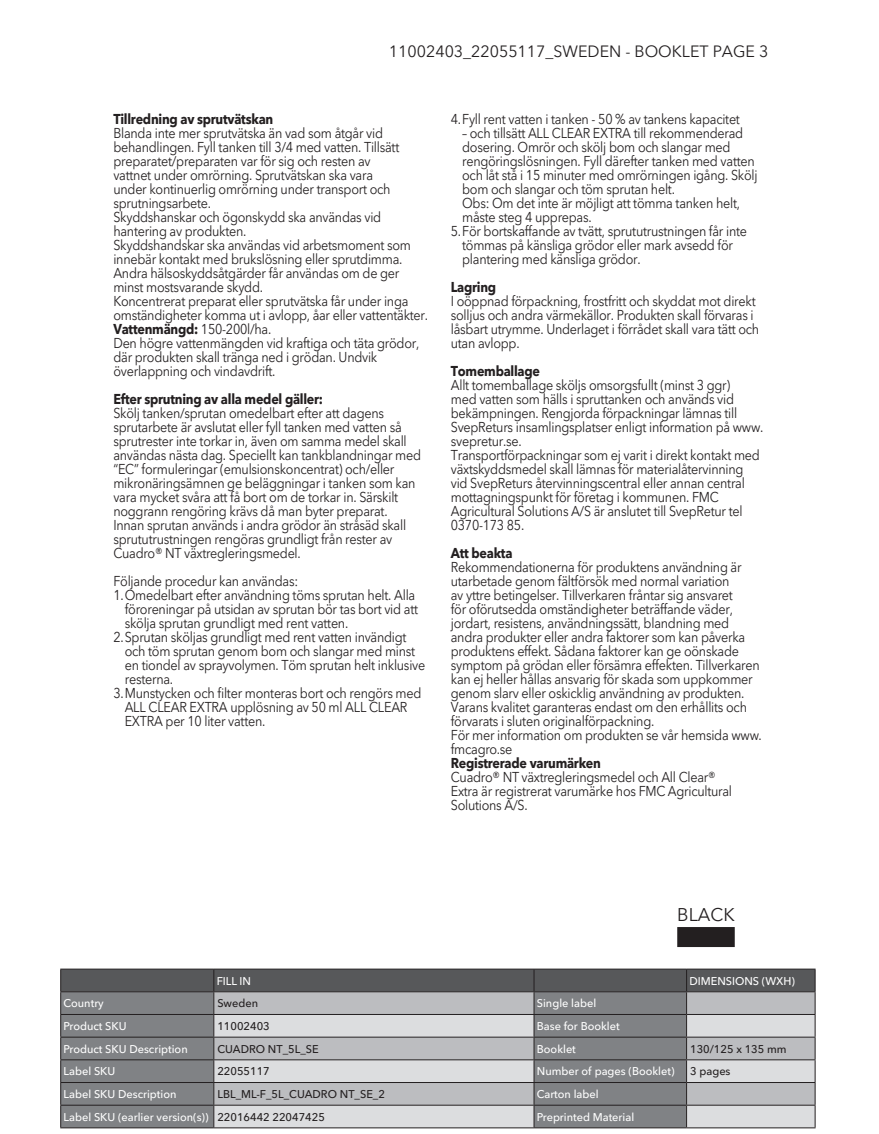
<style>
.page{position:relative;width:879px;height:1134px;background:#fff}
.page>*{position:absolute;margin:0;border:0;box-sizing:border-box;transform-origin:0 0}
.t1{font:18px "Avenir Next W1 G";color:#231f20}
.t2{font:16px "Avenir Next W1 G";color:#231f20}
.t3{font:14px/14px "Avenir Next W1 G";letter-spacing:-.02em;color:#231f20;scale:.9 1}
.t4{font:700 14px "Avenir Next W1 G";letter-spacing:-.02em;color:#231f20;scale:.9 1}
.t5{font:500 11px "Avenir Next W1 G";color:#fff}
.t6{font:500 11px "Avenir Next W1 G";color:#231f20}
.s1{font-weight:700}
.s2{color:#231f20}
</style>
<div class="page">
<svg style="left:60px;top:969px;width:755px;height:158px;background:#9b9c9e"></svg>
<hr style="left:60px;top:1127px;width:154px;height:1px;background:#231f20">
<hr style="left:214px;top:1127px;width:320px;height:1px;background:#231f20">
<hr style="left:534px;top:1127px;width:152px;height:1px;background:#231f20">
<hr style="left:686px;top:1127px;width:129px;height:1px;background:#231f20">
<div style="left:677px;top:927px;width:58px;height:20px;background:#231f20"></div>
<p class="t2" style="left:389px;top:39px;width:381px">11002403_22055117_SWEDEN - BOOKLET PAGE 3</p>
<p class="t4" style="left:113px;top:108px;width:179px">Tillredning av sprutvätskan</p>
<p class="t3" style="left:113px;top:125px;width:351px">Blanda inte mer sprutvätska än vad som åtgår vid behandlingen. Fyll tanken till 3/4 med vatten. Tillsätt preparatet/preparaten var för sig och resten av<br>vattnet under omrörning. Sprutvätskan ska vara<br>under kontinuerlig omrörning under transport och sprutningsarbete.<br>Skyddshanskar och ögonskydd ska användas vid hantering av produkten.<br>Skyddshandskar ska användas vid arbetsmoment som innebär kontakt med brukslösning eller sprutdimma.<br>Andra hälsoskyddsåtgärder får användas om de ger minst mostsvarande skydd.<br>Koncentrerat preparat eller sprutvätska får under inga omständigheter komma ut i avlopp, åar eller vattentäkter.<br><span class="s1">Vattenmängd:</span> 150-200l/ha.<br>Den högre vattenmängden vid kraftiga och täta grödor, där produkten skall tränga ned i grödan. Undvik överlappning och vindavdrift.</p>
<p class="t4" style="left:113px;top:388px;width:234px">Efter sprutning av alla medel gäller:</p>
<p class="t3" style="left:113px;top:405px;width:343px">Skölj tanken/sprutan omedelbart efter att dagens sprutarbete är avslutat eller fyll tanken med vatten så sprutrester inte torkar in, även om samma medel skall användas nästa dag. Speciellt kan tankblandningar med “EC” formuleringar (emulsionskoncentrat) och/eller mikronäringsämnen ge beläggningar i tanken som kan vara mycket svåra att få bort om de torkar in. Särskilt noggrann rengöring krävs då man byter preparat.<br>Innan sprutan används i andra grödor än stråsäd skall sprututrustningen rengöras grundligt från rester av Cuadro® NT växtregleringsmedel.</p>
<p class="t3" style="left:113px;top:573px;width:207px">Följande procedur kan användas:</p>
<p class="t3" style="left:113px;top:587px;width:337px">1.Omedelbart efter användning töms sprutan helt. Alla</p>
<p class="t3" style="left:125px;top:601px;width:327px">föroreningar på utsidan av sprutan bör tas bort vid att</p>
<p class="t3" style="left:125px;top:615px;width:250px">skölja sprutan grundligt med rent vatten.</p>
<p class="t3" style="left:113px;top:629px;width:327px">2.Sprutan sköljas grundligt med rent vatten invändigt</p>
<p class="t3" style="left:125px;top:643px;width:324px">och töm sprutan genom bom och slangar med minst</p>
<p class="t3" style="left:125px;top:657px;width:335px">en tiondel av sprayvolymen. Töm sprutan helt inklusive</p>
<p class="t3" style="left:125px;top:671px;width:55px">resterna.</p>
<p class="t3" style="left:113px;top:685px;width:344px">3.Munstycken och filter monteras bort och rengörs med</p>
<p class="t3" style="left:125px;top:699px;width:316px">ALL CLEAR EXTRA upplösning av 50 ml ALL CLEAR</p>
<p class="t3" style="left:125px;top:713px;width:158px">EXTRA per 10 liter vatten.</p>
<p class="t3" style="left:451px;top:111px;width:323px">4.Fyll rent vatten i tanken - 50 % av tankens kapacitet</p>
<p class="t3" style="left:462px;top:125px;width:314px">– och tillsätt ALL CLEAR EXTRA till rekommenderad</p>
<p class="t3" style="left:462px;top:139px;width:300px">dosering. Omrör och skölj bom och slangar med</p>
<p class="t3" style="left:462px;top:153px;width:326px">rengöringslösningen. Fyll därefter tanken med vatten</p>
<p class="t3" style="left:462px;top:167px;width:330px">och låt stå i 15 minuter med omrörningen igång. Skölj</p>
<p class="t3" style="left:462px;top:181px;width:238px">bom och slangar och töm sprutan helt.</p>
<p class="t3" style="left:462px;top:195px;width:310px">Obs: Om det inte är möjligt att tömma tanken helt,</p>
<p class="t3" style="left:462px;top:209px;width:145px">måste steg 4 upprepas.</p>
<p class="t3" style="left:451px;top:223px;width:330px">5.För bortskaffande av tvätt, sprututrustningen får inte</p>
<p class="t3" style="left:462px;top:237px;width:302px">tömmas på känsliga grödor eller mark avsedd för</p>
<p class="t3" style="left:462px;top:251px;width:200px">plantering med känsliga grödor.</p>
<p class="t4" style="left:451px;top:276px;width:52px">Lagring</p>
<p class="t3" style="left:451px;top:293px;width:344px">I oöppnad förpackning, frostfritt och skyddat mot direkt solljus och andra värmekällor. Produkten skall förvaras i låsbart utrymme. Underlaget i förrådet skall vara tätt och utan avlopp.</p>
<p class="t4" style="left:451px;top:360px;width:101px">Tomemballage</p>
<p class="t3" style="left:451px;top:377px;width:349px">Allt tomemballage sköljs omsorgsfullt (minst 3 ggr)<br>med vatten som hälls i spruttanken och används vid bekämpningen. Rengjorda förpackningar lämnas till SvepReturs insamlingsplatser enligt information på www. svepretur.se.<br>Transportförpackningar som ej varit i direkt kontakt med växtskyddsmedel skall lämnas för materialåtervinning vid SvepReturs återvinningscentral eller annan central mottagningspunkt för företag i kommunen. FMC Agricultural Solutions A/S är anslutet till SvepRetur tel 0370-173 85.</p>
<p class="t4" style="left:451px;top:542px;width:70px">Att beakta</p>
<p class="t3" style="left:451px;top:559px;width:347px">Rekommendationerna för produktens användning är utarbetade genom fältförsök med normal variation<br>av yttre betingelser. Tillverkaren fråntar sig ansvaret<br>för oförutsedda omständigheter beträffande väder, jordart, resistens, användningssätt, blandning med andra produkter eller andra faktorer som kan påverka produktens effekt. Sådana faktorer kan ge oönskade symptom på grödan eller försämra effekten. Tillverkaren kan ej heller hållas ansvarig för skada som uppkommer genom slarv eller oskicklig användning av produkten.<br>Varans kvalitet garanteras endast om den erhållits och förvarats i sluten originalförpackning.<br>För mer information om produkten se vår hemsida www. fmcagro.se</p>
<p class="t4" style="left:451px;top:752px;width:168px">Registrerade varumärken</p>
<p class="t3" style="left:451px;top:769px;width:314px">Cuadro® NT växtregleringsmedel och All Clear®<br>Extra är registrerat varumärke hos FMC Agricultural<br>Solutions A/S.</p>
<p class="t1" style="left:677px;top:901px;width:59px">BLACK</p>
<p class="t5" style="left:217px;top:972px;width:36px">FILL IN</p>
<p class="t5" style="left:689px;top:972px;width:107px">DIMENSIONS (WXH)</p>
<p class="t5" style="left:64px;top:995px;width:42px">Country</p>
<p class="t6" style="left:217px;top:995px;width:42px">Sweden</p>
<p class="t5" style="left:537px;top:995px;width:61px">Single label</p>
<p class="t5" style="left:64px;top:1017px;width:65px">Product SKU</p>
<p class="t6" style="left:217px;top:1017px;width:54px">11002403</p>
<p class="t5" style="left:537px;top:1017px;width:84px">Base for Booklet</p>
<p class="t5" style="left:64px;top:1040px;width:126px">Product SKU Description</p>
<p class="t6" style="left:217px;top:1040px;width:103px">CUADRO NT_5L_SE</p>
<p class="t5" style="left:537px;top:1040px;width:41px">Booklet</p>
<p class="t6" style="left:690px;top:1040px;width:98px">130/125 x 135 mm</p>
<p class="t5" style="left:64px;top:1063px;width:53px">Label SKU</p>
<p class="t6" style="left:217px;top:1063px;width:54px">22055117</p>
<p class="t5" style="left:537px;top:1063px;width:139px">Number of pages (Booklet)</p>
<p class="t6" style="left:690px;top:1063px;width:42px">3 pages</p>
<p class="t5" style="left:64px;top:1085px;width:114px">Label SKU Description</p>
<p class="t6" style="left:217px;top:1085px;width:169px">LBL_ML-F_5L_CUADRO NT_SE_2</p>
<p class="t5" style="left:537px;top:1085px;width:63px">Carton label</p>
<p class="t5" style="left:64px;top:1108px;width:263px">Label SKU (earlier version(s)) <span class="s2">22016442 22047425</span></p>
<p class="t5" style="left:537px;top:1108px;width:99px">Preprinted Material</p>
</div>
